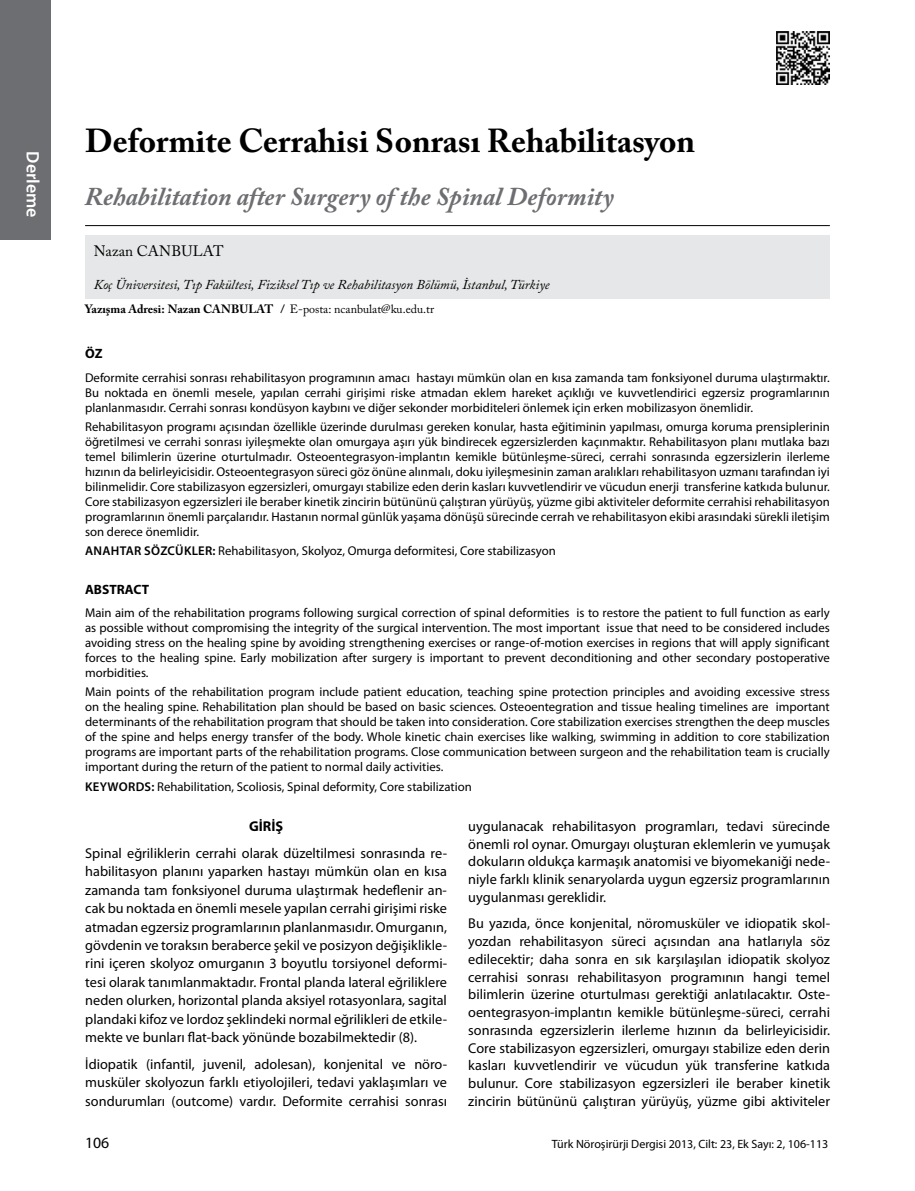
<style>
.page{position:relative;width:915px;height:1191px;background:#fff}
.page>*{position:absolute;margin:0;border:0;box-sizing:border-box;transform-origin:0 0}
.t1{font:700 33px "Adobe Caslon Pro";color:#000}
.t2{font:italic 700 25.5px "Adobe Caslon Pro";color:#6d6e71}
.t3{font:600 18px "Myriad Pro";color:#fff}
.t4{font:15.75px "Myriad Pro";color:#000}
.t5{font:15px "Adobe Caslon Pro";color:#000}
.t6{font:14.25px/17.7px "Myriad Pro";color:#000;text-align:justify}
.t7{font:700 14.25px "Myriad Pro";color:#000}
.t8{font:italic 13.5px "Adobe Caslon Pro";color:#000}
.t9{font:700 13.5px "Myriad Pro";color:#000}
.t10{font:12.75px/15px "Myriad Pro";color:#000;text-align:justify}
.t11{font:600 12.75px "Myriad Pro";letter-spacing:.02em;color:#000}
.t12{font:12px "Myriad Pro";color:#000}
.t13{font:12px "Adobe Caslon Pro";color:#000}
.t14{font:700 12px "Adobe Caslon Pro";color:#000}
.s1{font-weight:700}
.s2{font-weight:600}
</style>
<div class="page">
<div style="left:0;top:0;width:51px;height:240px;background:#6d6e71"></div>
<hr style="left:85px;top:225px;width:744px;height:1px;background:#000">
<div style="left:85px;top:235px;width:744px;height:64px;background:#e6e7e8"></div>
<img style="left:776px;top:32px;width:53px;height:53px">
<h3 class="t3" style="left:44px;top:151px;width:68px;rotate:90deg">DERLEME</h3>
<h1 class="t1" style="left:85px;top:121px;width:611px">Deformite Cerrahisi Sonrası Rehabilitasyon</h1>
<h2 class="t2" style="left:85px;top:181px;width:530px">Rehabilitation after Surgery of the Spinal Deformity</h2>
<p class="t5" style="left:94px;top:242px;width:89px">Nazan Canbul</p>
<p class="t5" style="left:203px;top:242px;width:16px">at</p>
<p class="t8" style="left:94px;top:276px;width:457px">Koç Üniversitesi, Tıp Fakültesi, Fiziksel Tıp ve Rehabilitasyon Bölümü, İstanbul, Türkiye</p>
<p class="t14" style="left:85px;top:302px;width:138px">Yazışma Adresi: Nazan Canb</p>
<p class="t14" style="left:239px;top:302px;width:18px">ulat</p>
<p class="t13" style="left:280px;top:302px;width:155px"><span class="s1">/</span> E-posta: ncanbulat@ku.edu.tr</p>
<p class="t9" style="left:85px;top:345px;width:19px">ÖZ</p>
<p class="t10" style="left:85px;top:370px;width:746px">Deformite cerrahisi sonrası rehabilitasyon programının amacı hastayı mümkün olan en kısa zamanda tam fonksiyonel duruma ulaştırmaktır.<br>Bu noktada en önemli mesele, yapılan cerrahi girişimi riske atmadan eklem hareket açıklığı ve kuvvetlendirici egzersiz programlarının planlanmasıdır. Cerrahi sonrası kondüsyon kaybını ve diğer sekonder morbiditeleri önlemek için erken mobilizasyon önemlidir.</p>
<p class="t10" style="left:85px;top:419px;width:746px">Rehabilitasyon programı açısından özellikle üzerinde durulması gereken konular, hasta eğitiminin yapılması, omurga koruma prensiplerinin öğretilmesi ve cerrahi sonrası iyileşmekte olan omurgaya aşırı yük bindirecek egzersizlerden kaçınmaktır. Rehabilitasyon planı mutlaka bazı temel bilimlerin üzerine oturtulmadır. Osteoentegrasyon-implantın kemikle bütünleşme-süreci, cerrahi sonrasında egzersizlerin ilerleme hızının da belirleyicisidir. Osteoentegrasyon süreci göz önüne alınmalı, doku iyileşmesinin zaman aralıkları rehabilitasyon uzmanı tarafından iyi bilinmelidir. Core stabilizasyon egzersizleri, omurgayı stabilize eden derin kasları kuvvetlendirir ve vücudun enerji transferine katkıda bulunur.<br>Core stabilizasyon egzersizleri ile beraber kinetik zincirin bütününü çalıştıran yürüyüş, yüzme gibi aktiviteler deformite cerrahisi rehabilitasyon programlarının önemli parçalarıdır. Hastanın normal günlük yaşama dönüşü sürecinde cerrah ve rehabilitasyon ekibi arasındaki sürekli iletişim son derece önemlidir.</p>
<p class="t10" style="left:85px;top:543px;width:472px"><span class="s2">ANAHTAR SÖZCÜKLER:</span> Rehabilitasyon, Skolyoz, Omurga deformitesi, Core stabilizasyon</p>
<p class="t9" style="left:85px;top:580px;width:65px">ABSTRACT</p>
<p class="t10" style="left:85px;top:605px;width:746px">Main aim of the rehabilitation programs following surgical correction of spinal deformities is to restore the patient to full function as early as possible without compromising the integrity of the surgical intervention. The most important issue that need to be considered includes avoiding stress on the healing spine by avoiding strengthening exercises or range-of-motion exercises in regions that will apply significant forces to the healing spine. Early mobilization after surgery is important to prevent deconditioning and other secondary postoperative morbidities.</p>
<p class="t10" style="left:85px;top:684px;width:746px">Main points of the rehabilitation program include patient education, teaching spine protection principles and avoiding excessive stress on the healing spine. Rehabilitation plan should be based on basic sciences. Osteoentegration and tissue healing timelines are important determinants of the rehabilitation program that should be taken into consideration. Core stabilization exercises strengthen the deep muscles of the spine and helps energy transfer of the body. Whole kinetic chain exercises like walking, swimming in addition to core stabilization programs are important parts of the rehabilitation programs. Close communication between surgeon and the rehabilitation team is crucially important during the return of the patient to normal daily activities.</p>
<p class="t11" style="left:85px;top:778px;width:52px">KEYWORDS</p>
<p class="t10" style="left:151px;top:778px;width:322px"><span class="s2">:</span> Rehabilitation, Scoliosis, Spinal deformity, Core stabilization</p>
<p class="t7" style="left:249px;top:817px;width:35px">GİRİŞ</p>
<p class="t6" style="left:85px;top:843px;width:363px;line-height:18.5px">Spinal eğriliklerin cerrahi olarak düzeltilmesi sonrasında re&shy;habilitasyon planını yaparken hastayı mümkün olan en kısa zamanda tam fonksiyonel duruma ulaştırmak hedeflenir an&shy;cak bu noktada en önemli mesele yapılan cerrahi girişimi riske atmadan egzersiz programlarının planlanmasıdır. Omurganın, gövdenin ve toraksın beraberce şekil ve posizyon değişiklikle&shy;rini içeren skolyoz omurganın 3 boyutlu torsiyonel deformi&shy;tesi olarak tanımlanmaktadır. Frontal planda lateral eğriliklere neden olurken, horizontal planda aksiyel rotasyonlara, sagital plandaki kifoz ve lordoz şeklindeki normal eğrilikleri de etkile&shy;mekte ve bunları flat-back yönünde bozabilmektedir (8).</p>
<p class="t6" style="left:85px;top:1054px;width:363px;line-height:18.5px">İdiopatik (infantil, juvenil, adolesan), konjenital ve nöro&shy;musküler skolyozun farklı etiyolojileri, tedavi yaklaşımları ve sondurumları (outcome) vardır. Deformite cerrahisi sonrası</p>
<p class="t6" style="left:468px;top:817px;width:363px">uygulanacak rehabilitasyon programları, tedavi sürecinde önemli rol oynar. Omurgayı oluşturan eklemlerin ve yumuşak dokuların oldukça karmaşık anatomisi ve biyomekaniği nede&shy;niyle farklı klinik senaryolarda uygun egzersiz programlarının uygulanması gereklidir.</p>
<p class="t6" style="left:468px;top:914px;width:363px">Bu yazıda, önce konjenital, nöromusküler ve idiopatik skol&shy;yozdan rehabilitasyon süreci açısından ana hatlarıyla söz edilecektir; daha sonra en sık karşılaşılan idiopatik skolyoz cerrahisi sonrası rehabilitasyon programının hangi temel bilimlerin üzerine oturtulması gerektiği anlatılacaktır. Oste&shy;oentegrasyon-implantın kemikle bütünleşme-süreci, cerrahi sonrasında egzersizlerin ilerleme hızının da belirleyicisidir.<br>Core stabilizasyon egzersizleri, omurgayı stabilize eden derin kasları kuvvetlendirir ve vücudun yük transferine katkıda bulunur. Core stabilizasyon egzersizleri ile beraber kinetik zincirin bütününü çalıştıran yürüyüş, yüzme gibi aktiviteler</p>
<p class="t4" style="left:85px;top:1133px;width:26px">106</p>
<p class="t12" style="left:551px;top:1137px;width:278px">Türk Nöroşirürji Dergisi 2013, Cilt: 23, Ek Sayı: 2, 106-113</p>
</div>
